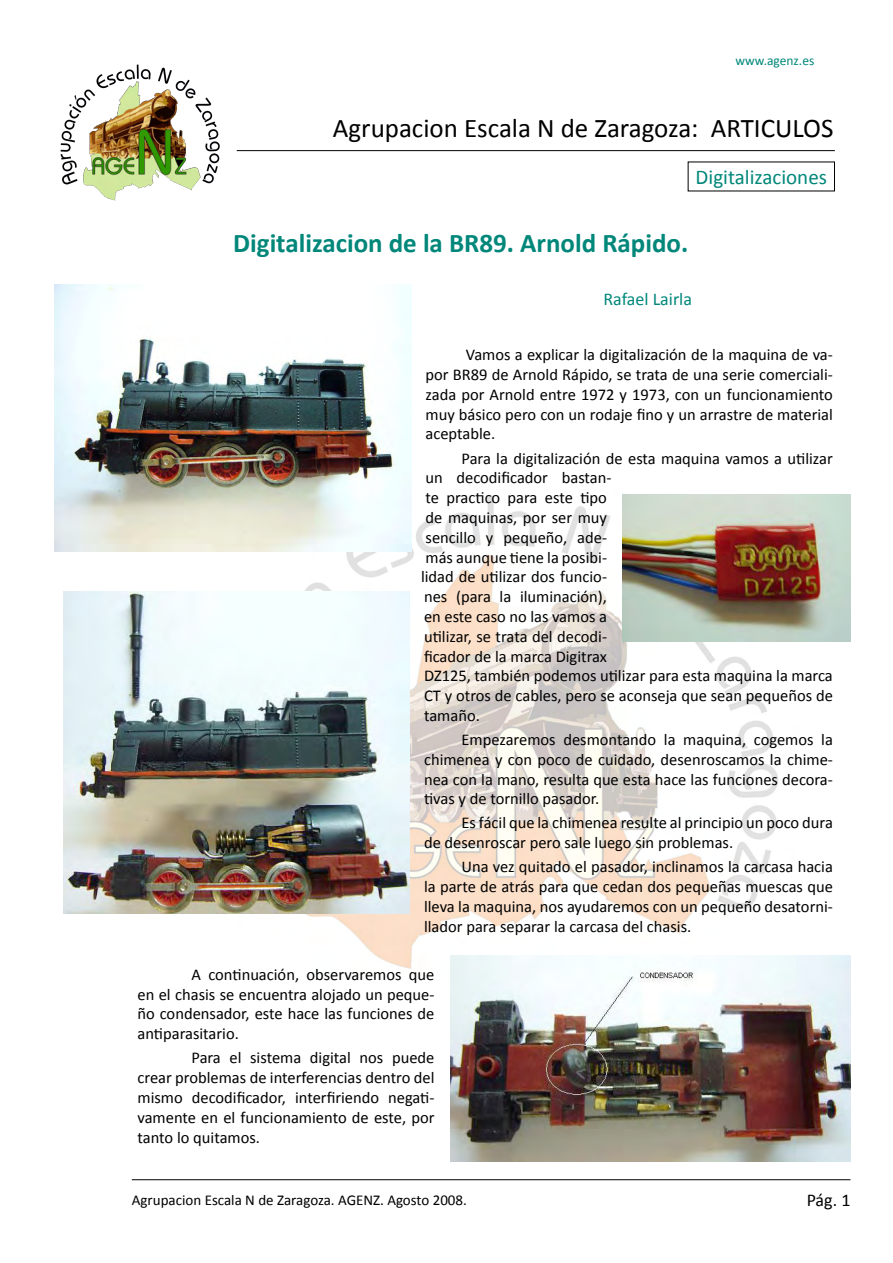
<style>
.page{position:relative;width:893px;height:1263px;background:#fff}
.page>*{position:absolute;margin:0;border:0;box-sizing:border-box;transform-origin:0 0}
.t1{font:27px "Calibri";color:#000}
.t2{font:700 27px "Calibri";color:#00877a}
.t3{font:21px "Calibri";color:#00877a}
.t4{font:18px "Calibri";color:#00877a}
.t5{font:18px "Calibri";color:#000}
.t6{font:16.5px/19.8px "Calibri";color:#000;text-align:justify}
.t7{font:15px "Calibri";color:#000}
.t8{font:13.5px "Calibri";color:#00877a}
</style>
<div class="page">
<img style="left:187px;top:422px;width:625px;height:547px">
<hr style="left:237px;top:150px;width:598px;height:1px;background:#000">
<hr style="left:132px;top:1179px;width:718px;height:1px;background:#000">
<img style="left:60px;top:64px;width:160px;height:137px">
<img style="left:55px;top:284px;width:356px;height:267px">
<img style="left:622px;top:495px;width:228px;height:146px">
<img style="left:63px;top:592px;width:347px;height:322px">
<img style="left:450px;top:956px;width:400px;height:206px">
<p class="t8" style="left:735px;top:52px;width:80px">www.agenz.es</p>
<h1 class="t1" style="left:333px;top:111px;width:502px">Agrupacion Escala N de Zaragoza: ARTICULOS</h1>
<p class="t3" style="left:696px;top:164px;width:133px">Digitalizaciones</p>
<h1 class="t2" style="left:233px;top:226px;width:457px">Digitalizacion de la BR89. Arnold Rápido.</h1>
<p class="t4" style="left:603px;top:288px;width:90px">Rafael Lairla</p>
<p class="t6" style="left:426px;top:344px;width:409px;text-indent:40px">Vamos a explicar la digitalización de la maquina de va&shy;por BR89 de Arnold Rápido, se trata de una serie comerciali&shy;zada por Arnold entre 1972 y 1973, con un funcionamiento muy básico pero con un rodaje fino y un arrastre de material aceptable.</p>
<p class="t6" style="left:421px;top:447px;width:413px;text-align:left;text-indent:40px">Para la digitalización de esta maquina vamos a utilizar un decodificador bastan-<br>te practico para este tipo<br>de maquinas, por ser muy<br>sencillo y pequeño, ade-<br>más aunque tiene la posibi-<br>lidad de utilizar dos funcio-<br>nes (para la iluminación),<br>en este caso no las vamos a<br>utilizar, se trata del decodi-<br>ficador de la marca Digitrax<br>DZ125, también podemos utilizar para esta maquina la marca<br>CT y otros de cables, pero se aconseja que sean pequeños de tamaño.</p>
<p class="t6" style="left:424px;top:729px;width:410px;text-indent:37px">Empezaremos desmontando la maquina, cogemos la chimenea y con poco de cuidado, desenroscamos la chime&shy;nea con la mano, resulta que esta hace las funciones decora&shy;tivas y de tornillo pasador.</p>
<p class="t6" style="left:424px;top:812px;width:410px;text-indent:37px">Es fácil que la chimenea resulte al principio un poco dura de desenroscar pero sale luego sin problemas.</p>
<p class="t6" style="left:424px;top:856px;width:410px;text-indent:37px">Una vez quitado el pasador, inclinamos la carcasa hacia la parte de atrás para que cedan dos pequeñas muescas que lleva la maquina, nos ayudaremos con un pequeño desatorni&shy;llador para separar la carcasa del chasis.</p>
<p class="t6" style="left:137px;top:964px;width:299px;text-indent:54px">A continuación, observaremos que en el chasis se encuentra alojado un peque&shy;ño condensador, este hace las funciones de antiparasitario.</p>
<p class="t6" style="left:137px;top:1047px;width:299px;text-indent:54px">Para el sistema digital nos puede crear problemas de interferencias dentro del mismo decodificador, interfiriendo negati&shy;vamente en el funcionamiento de este, por tanto lo quitamos.</p>
<p class="t7" style="left:132px;top:1190px;width:337px">Agrupacion Escala N de Zaragoza. AGENZ. Agosto 2008.</p>
<p class="t5" style="left:807px;top:1189px;width:45px">Pág. 1</p>
</div>
